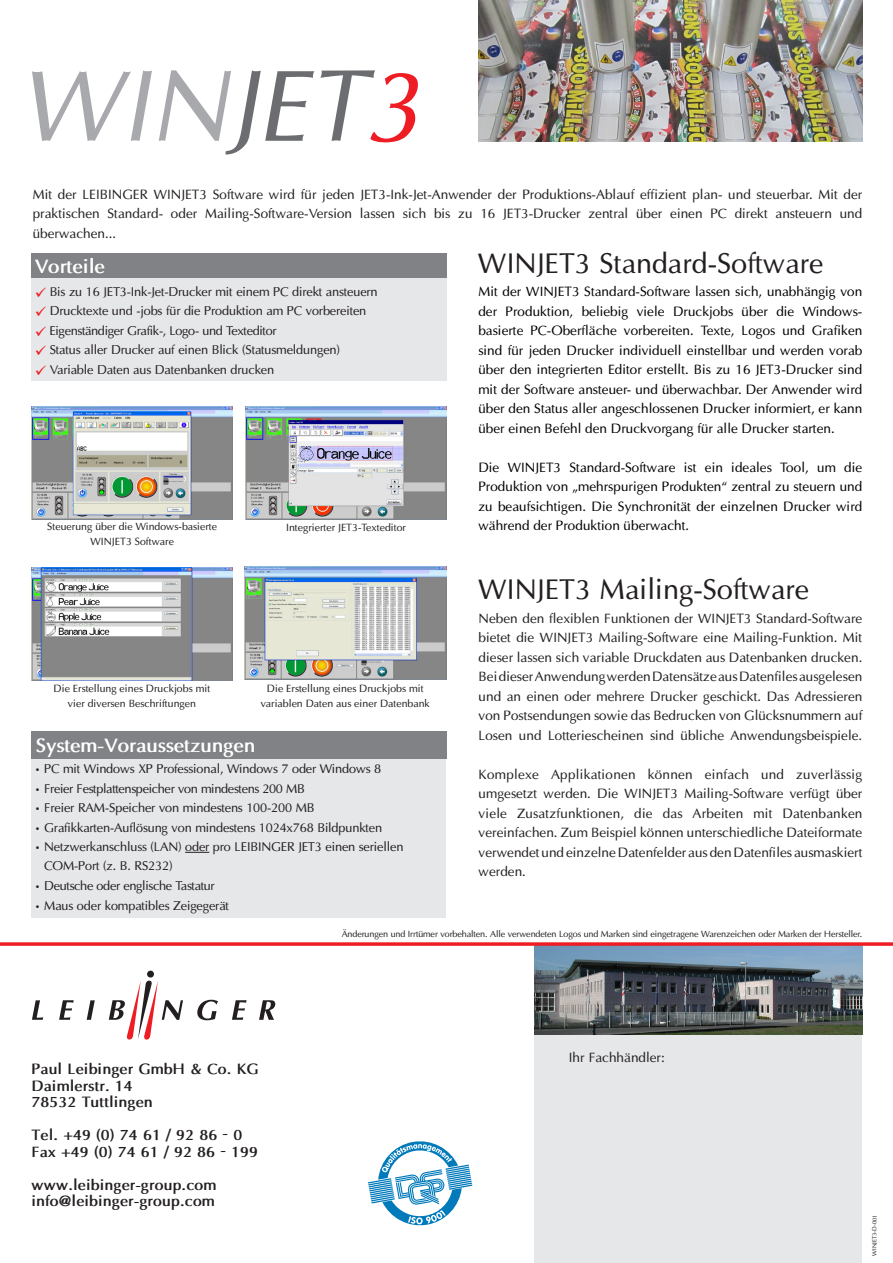
<style>
.page{position:relative;width:893px;height:1263px;background:#fff}
.page>*{position:absolute;margin:0;border:0;box-sizing:border-box;transform-origin:0 0}
.t1{font:italic 101.55px "Optima";color:#a8a9ad}
.t2{font:28.5px "Optima";color:#231f20}
.t3{font:700 19.5px "Optima";letter-spacing:-.015em;color:#fff}
.t4{font:700 15px "Optima";color:#231f20}
.t5{font:13.5px/19.5px "Optima";color:#231f20;text-align:justify}
.t6{font:13.5px/19.5px "Optima";color:#000;text-align:justify}
.t7{font:12.75px "Optima";letter-spacing:-.015em;color:#231f20}
.t8{font:10.5px "Optima";color:#231f20}
.t9{font:9px "Optima";letter-spacing:-.015em;color:#231f20}
.t10{font:6px "Optima";letter-spacing:-.025em;color:#231f20}
.s1{color:#6c6d70}
.s2{color:#ee1d23}
.s3{font-family:"Myriad Pro"}
</style>
<div class="page">
<div style="left:535px;top:1025px;width:327px;height:238px;background:#e6e7e9"></div>
<img style="left:535px;top:945px;width:327px;height:90px">
<hr style="left:0;top:942px;width:893px;height:3px;background:#ee1d23">
<div style="left:32px;top:273px;width:415px;height:108px;background:#e6e7e9"></div>
<div style="left:31px;top:253px;width:415px;height:24px;background:#808285"></div>
<div style="left:31px;top:759px;width:415px;height:158px;background:#e6e7e9"></div>
<div style="left:32px;top:732px;width:415px;height:27px;background:#808285"></div>
<svg style="left:185px;top:852px;width:24px;height:1px"></svg>
<img style="left:31px;top:406px;width:202px;height:113px">
<img style="left:245px;top:406px;width:201px;height:113px">
<img style="left:31px;top:568px;width:202px;height:113px">
<img style="left:245px;top:567px;width:201px;height:113px">
<img style="left:479px;top:0;width:384px;height:141px">
<svg style="left:368px;top:1141px;width:104px;height:85px"></svg>
<svg style="left:32px;top:1000px;width:11px;height:20px"></svg>
<svg style="left:59px;top:1000px;width:15px;height:20px"></svg>
<svg style="left:87px;top:1000px;width:8px;height:20px"></svg>
<svg style="left:197px;top:1000px;width:21px;height:20px"></svg>
<svg style="left:232px;top:1000px;width:15px;height:20px"></svg>
<svg style="left:259px;top:1000px;width:16px;height:20px"></svg>
<div style="left:147px;top:971px;width:7px;height:6px;background:#231f20;border-radius:50%"></div>
<svg style="left:109px;top:981px;width:74px;height:58px"></svg>
<h1 class="t1" style="left:20px;top:44px;width:425px">WIN<span class="s1">JET</span><span class="s2">3</span></h1>
<p class="t5" style="left:33px;top:184px;width:831px">Mit der LEIBINGER WINJET3 Software wird für jeden JET3-Ink-Jet-Anwender der Produktions-Ablauf effizient plan- und steuerbar. Mit der praktischen Standard- oder Mailing-Software-Version lassen sich bis zu 16 JET3-Drucker zentral über einen PC direkt ansteuern und überwachen...</p>
<p class="t3" style="left:35px;top:254px;width:72px">Vorteile</p>
<p class="t7" style="left:35px;top:284px;width:344px"><span class="s2">✓</span> Bis zu 16 JET3-Ink-Jet-Drucker mit einem PC direkt ansteuern</p>
<p class="t7" style="left:35px;top:303px;width:333px"><span class="s2">✓</span> Drucktexte und -jobs für die Produktion am PC vorbereiten</p>
<p class="t7" style="left:35px;top:323px;width:243px"><span class="s2">✓</span> Eigenständiger Grafik-, Logo- und Texteditor</p>
<p class="t7" style="left:35px;top:342px;width:307px"><span class="s2">✓</span> Status aller Drucker auf einen Blick (Statusmeldungen)</p>
<p class="t7" style="left:35px;top:362px;width:241px"><span class="s2">✓</span> Variable Daten aus Datenbanken drucken</p>
<p class="t8" style="left:47px;top:520px;width:171px">Steuerung über die Windows-basierte</p>
<p class="t8" style="left:90px;top:535px;width:85px">WINJET3 Software</p>
<p class="t8" style="left:286px;top:521px;width:121px">Integrierter JET3-Texteditor</p>
<p class="t8" style="left:54px;top:682px;width:158px">Die Erstellung eines Druckjobs mit</p>
<p class="t8" style="left:68px;top:697px;width:130px">vier diversen Beschriftungen</p>
<p class="t8" style="left:267px;top:681px;width:158px">Die Erstellung eines Druckjobs mit</p>
<p class="t8" style="left:261px;top:696px;width:171px">variablen Daten aus einer Datenbank</p>
<p class="t3" style="left:36px;top:733px;width:221px">System-Voraussetzungen</p>
<p class="t7" style="left:36px;top:761px;width:347px"><span class="s3">•</span> PC mit Windows XP Professional, Windows 7 oder Windows 8</p>
<p class="t7" style="left:36px;top:781px;width:271px"><span class="s3">•</span> Freier Festplattenspeicher von mindestens 200 MB</p>
<p class="t7" style="left:36px;top:800px;width:280px"><span class="s3">•</span> Freier RAM-Speicher von mindestens 100-200 MB</p>
<p class="t7" style="left:36px;top:820px;width:348px"><span class="s3">•</span> Grafikkarten-Auflösung von mindestens 1024x768 Bildpunkten</p>
<p class="t7" style="left:36px;top:839px;width:369px"><span class="s3">•</span> Netzwerkanschluss (LAN) oder pro LEIBINGER JET3 einen seriellen</p>
<p class="t7" style="left:36px;top:878px;width:181px"><span class="s3">•</span> Deutsche oder englische Tastatur</p>
<p class="t7" style="left:36px;top:898px;width:195px"><span class="s3">•</span> Maus oder kompatibles Zeigegerät</p>
<p class="t7" style="left:44px;top:858px;width:130px">COM-Port (z. B. RS232)</p>
<p class="t2" style="left:478px;top:246px;width:347px">WINJET3 Standard-Software</p>
<p class="t6" style="left:478px;top:282px;width:385px">Mit der WINJET3 Standard-Software lassen sich, unabhängig von der Produktion, beliebig viele Druckjobs über die Windows&shy;basierte PC-Oberfläche vorbereiten. Texte, Logos und Grafiken sind für jeden Drucker individuell einstellbar und werden vorab über den integrierten Editor erstellt. Bis zu 16 JET3-Drucker sind mit der Software ansteuer- und überwachbar. Der Anwender wird über den Status aller angeschlossenen Drucker informiert, er kann über einen Befehl den Druckvorgang für alle Drucker starten.</p>
<p class="t6" style="left:478px;top:458px;width:385px">Die WINJET3 Standard-Software ist ein ideales Tool, um die Produktion von „mehrspurigen Produkten“ zentral zu steuern und zu beaufsichtigen. Die Synchronität der einzelnen Drucker wird während der Produktion überwacht.</p>
<p class="t2" style="left:478px;top:572px;width:332px">WINJET3 Mailing-Software</p>
<p class="t5" style="left:479px;top:608px;width:385px">Neben den flexiblen Funktionen der WINJET3 Standard-Software bietet die WINJET3 Mailing-Software eine Mailing-Funktion. Mit dieser lassen sich variable Druckdaten aus Datenbanken drucken.<br>Bei dieser Anwendung werden Datensätze aus Datenfiles ausgelesen und an einen oder mehrere Drucker geschickt. Das Adressieren von Postsendungen sowie das Bedrucken von Glücksnummern auf Losen und Lotteriescheinen sind übliche Anwendungsbeispiele.</p>
<p class="t5" style="left:479px;top:764px;width:385px">Komplexe Applikationen können einfach und zuverlässig umgesetzt werden. Die WINJET3 Mailing-Software verfügt über viele Zusatzfunktionen, die das Arbeiten mit Datenbanken vereinfachen. Zum Beispiel können unterschiedliche Dateiformate verwendet und einzelne Datenfelder aus den Datenfiles ausmaskiert werden.</p>
<p class="t9" style="left:342px;top:929px;width:522px">Änderungen und Irrtümer vorbehalten. Alle verwendeten Logos und Marken sind eingetragene Warenzeichen oder Marken der Hersteller.</p>
<p class="t4" style="left:32px;top:1060px;width:229px">Paul Leibinger GmbH &amp; Co. KG</p>
<p class="t4" style="left:32px;top:1076px;width:103px">Daimlerstr. 14</p>
<p class="t4" style="left:32px;top:1093px;width:123px">78532 Tuttlingen</p>
<p class="t4" style="left:32px;top:1126px;width:212px">Tel. +49 (0) 74 61 / 92 86 - 0</p>
<p class="t4" style="left:32px;top:1142px;width:228px">Fax +49 (0) 74 61 / 92 86 - 199</p>
<p class="t4" style="left:32px;top:1175px;width:187px">www.leibinger-group.com</p>
<p class="t4" style="left:32px;top:1192px;width:185px">info@leibinger-group.com</p>
<p class="t5" style="left:569px;top:1048px;width:97px">Ihr Fachhändler:</p>
<p class="t10" style="left:871px;top:1256px;width:43px;rotate:-90deg">WINJET3-D-001</p>
</div>
